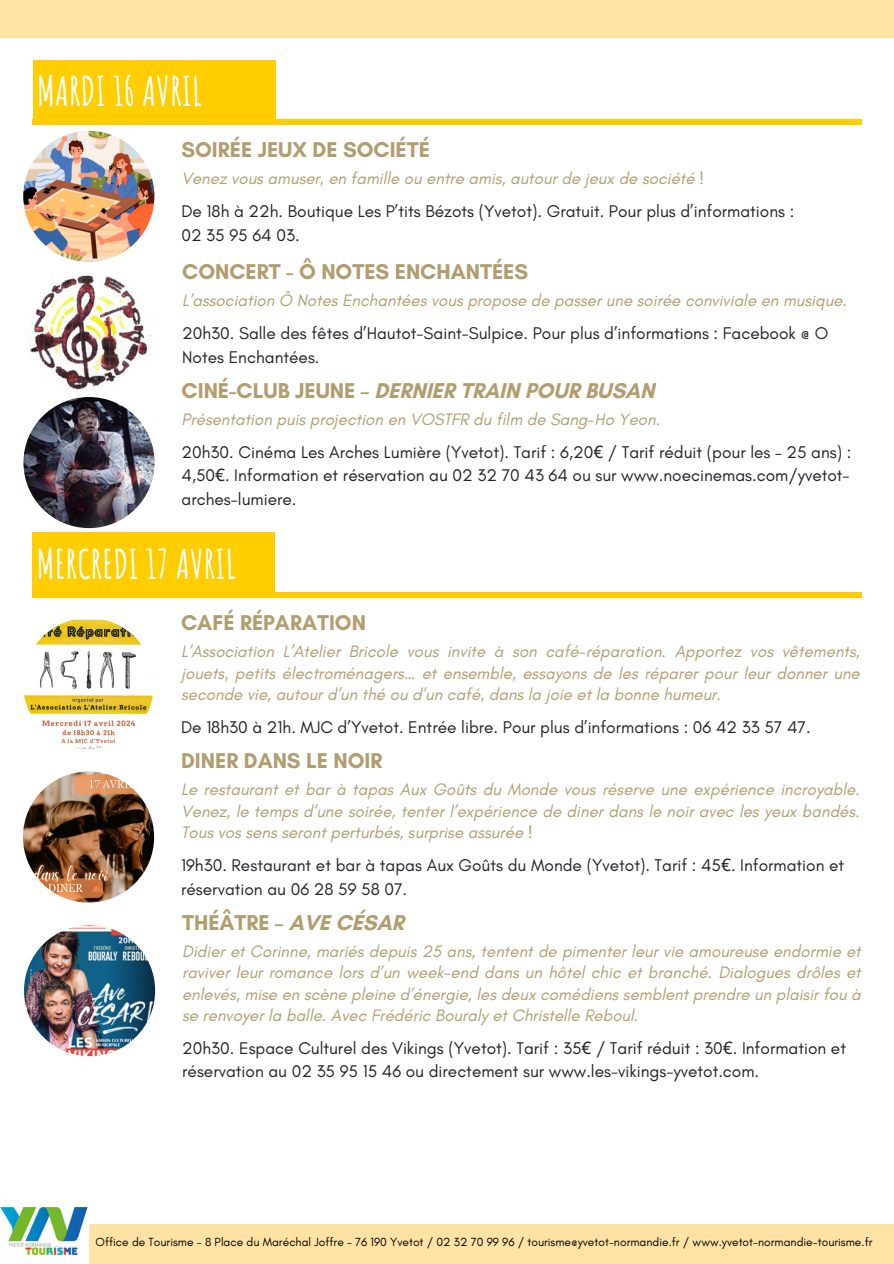
<style>
.page{position:relative;width:894px;height:1264px;background:#fff}
.page>*{position:absolute;margin:0;border:0;box-sizing:border-box;transform-origin:0 0}
.t1{font:700 39.75px "Amatic SC";color:#fff}
.t2{font:700 21.75px "Glacial Indifference";color:#b29d6f}
.t3{font:17.25px/23.7px "Glacial Indifference";color:#212227}
.t4{font:italic 16.8px/21.3px "Glacial Indifference";color:#b29d6f;text-align:justify}
.t5{font:12px "Glacial Indifference";color:#000}
.s1{font-family:"Noto Sans"}
</style>
<div class="page">
<div style="left:0;top:1224px;width:893px;height:39px;background:#ffe3a4"></div>
<div style="left:0;top:0;width:893px;height:38px;background:#ffe3a4"></div>
<img style="left:0;top:1207px;width:89px;height:56px">
<div style="left:33px;top:120px;width:828px;height:5px;background:#ffcd00"></div>
<div style="left:33px;top:60px;width:242px;height:62px;background:#ffcd00"></div>
<img style="left:23px;top:131px;width:131px;height:131px;border-radius:50%">
<img style="left:23px;top:397px;width:131px;height:131px;border-radius:50%">
<div style="left:33px;top:592px;width:828px;height:6px;background:#ffcd00"></div>
<div style="left:33px;top:532px;width:242px;height:63px;background:#ffcd00"></div>
<img style="left:23px;top:618px;width:131px;height:131px;border-radius:50%">
<img style="left:23px;top:771px;width:131px;height:131px;border-radius:50%">
<img style="left:24px;top:925px;width:131px;height:131px;border-radius:50%">
<img style="left:23px;top:266px;width:131px;height:131px;border-radius:50%">
<p class="t1" style="left:37px;top:66px;width:166px">MARDI 16 AVRIL</p>
<h2 class="t2" style="left:181px;top:136px;width:250px">SOIRÉE JEUX DE SOCIÉTÉ</h2>
<h3 class="t4" style="left:181px;top:168px;width:524px">Venez vous amuser, en famille ou entre amis, autour de jeux de société !</h3>
<h3 class="t3" style="left:181px;top:199px;width:614px">De 18h à 22h. Boutique Les P’tits Bézots (Yvetot). Gratuit. Pour plus d’informations :<br>02 35 95 64 03.</h3>
<h3 class="t2" style="left:182px;top:258px;width:347px">CONCERT - Ô NOTES ENCHANTÉES</h3>
<p class="t4" style="left:182px;top:290px;width:666px">L’association Ô Notes Enchantées vous propose de passer une soirée conviviale en musique.</p>
<p class="t3" style="left:182px;top:321px;width:647px">20h30. Salle des fêtes d’Hautot-Saint-Sulpice. Pour plus d’informations : Facebook @ O<br>Notes Enchantées.</p>
<h3 class="t2" style="left:181px;top:377px;width:474px">CINÉ-CLUB JEUNE – DERNIER TRAIN POUR BUSAN</h3>
<h3 class="t4" style="left:181px;top:408px;width:480px">Présentation puis projection en VOSTFR du film de Sang-Ho Yeon.</h3>
<h2 class="t3" style="left:181px;top:440px;width:671px;text-align:justify">20h30. Cinéma Les Arches Lumière (Yvetot). Tarif : 6,20<span class="s1">€</span> / Tarif réduit (pour les – 25 ans) :<br>4,50<span class="s1">€</span>. Information et réservation au 02 32 70 43 64 ou sur www.noecinemas.com/yvetot&shy;arches-lumiere.</h2>
<h3 class="t1" style="left:37px;top:538px;width:200px">MERCREDI 17 AVRIL</h3>
<h1 class="t2" style="left:181px;top:609px;width:186px">CAFÉ RÉPARATION</h1>
<p class="t4" style="left:181px;top:641px;width:680px">L’Association L’Atelier Bricole vous invite à son café-réparation. Apportez vos vêtements, jouets, petits électroménagers… et ensemble, essayons de les réparer pour leur donner une seconde vie, autour d’un thé ou d’un café, dans la joie et la bonne humeur.</p>
<p class="t3" style="left:181px;top:715px;width:631px">De 18h30 à 21h. MJC d’Yvetot. Entrée libre. Pour plus d’informations : 06 42 33 57 47.</p>
<h2 class="t2" style="left:181px;top:747px;width:203px">DINER DANS LE NOIR</h2>
<h3 class="t4" style="left:181px;top:778px;width:680px">Le restaurant et bar à tapas Aux Goûts du Monde vous réserve une expérience incroyable.<br>Venez, le temps d’une soirée, tenter l’expérience de diner dans le noir avec les yeux bandés.<br>Tous vos sens seront perturbés, surprise assurée !</h3>
<h3 class="t3" style="left:181px;top:853px;width:664px">19h30. Restaurant et bar à tapas Aux Goûts du Monde (Yvetot). Tarif : 45<span class="s1">€</span>. Information et réservation au 06 28 59 58 07.</h3>
<h3 class="t2" style="left:182px;top:909px;width:223px">THÉÂTRE – AVE CÉSAR</h3>
<h3 class="t4" style="left:182px;top:940px;width:680px">Didier et Corinne, mariés depuis 25 ans, tentent de pimenter leur vie amoureuse endormie et raviver leur romance lors d’un week-end dans un hôtel chic et branché. Dialogues drôles et enlevés, mise en scène pleine d’énergie, les deux comédiens semblent prendre un plaisir fou à se renvoyer la balle. Avec Frédéric Bouraly et Christelle Reboul.</h3>
<h2 class="t3" style="left:182px;top:1035px;width:665px">20h30. Espace Culturel des Vikings (Yvetot). Tarif : 35<span class="s1">€</span> / Tarif réduit : 30<span class="s1">€</span>. Information et réservation au 02 35 95 15 46 ou directement sur www.les-vikings-yvetot.com.</h2>
<p class="t5" style="left:95px;top:1234px;width:778px">Office de Tourisme - 8 Place du Maréchal Joffre - 76 190 Yvetot / 02 32 70 99 96 / tourisme@yvetot-normandie.fr / www.yvetot-normandie-tourisme.fr</p>
</div>
